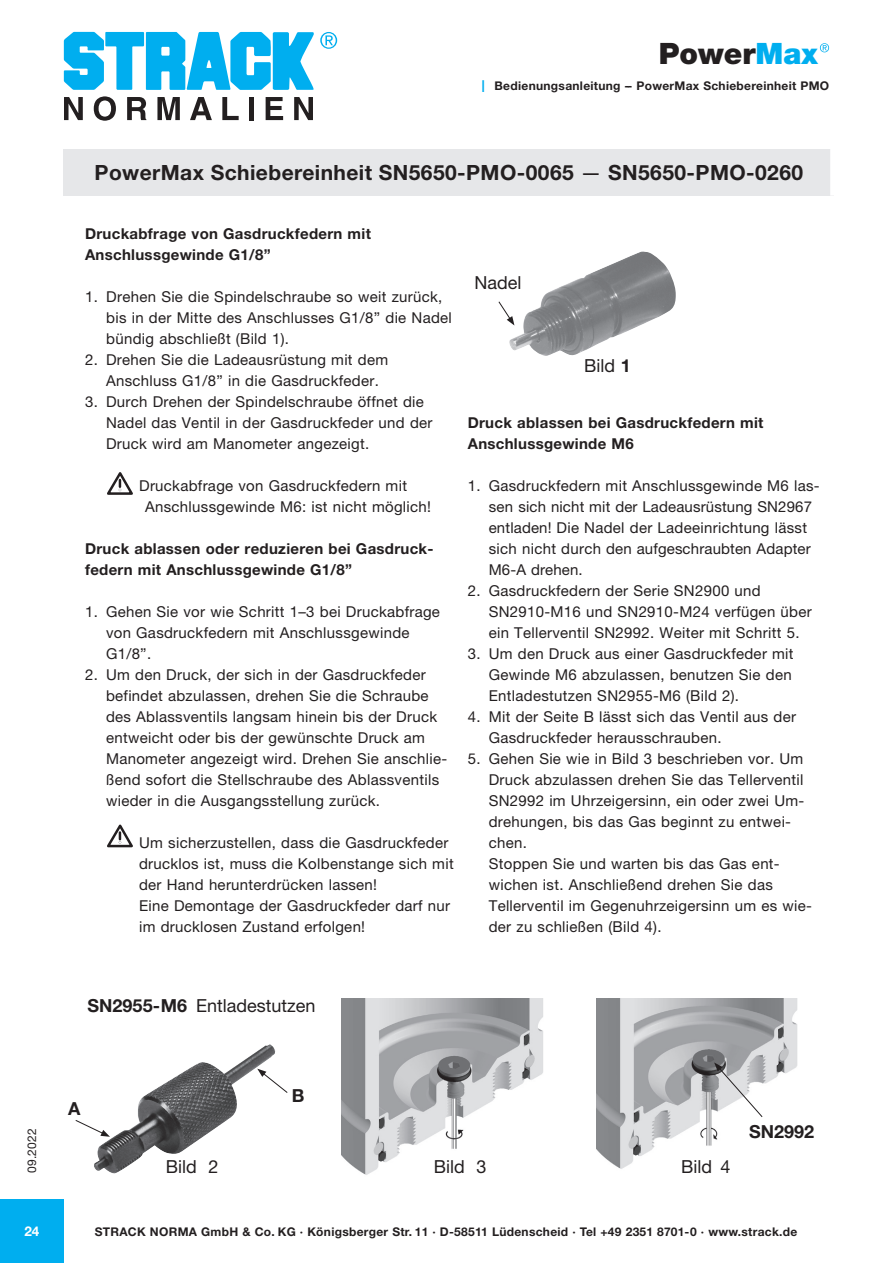
<style>
.page{position:relative;width:893px;height:1263px;background:#fff}
.page>*{position:absolute;margin:0;border:0;box-sizing:border-box;transform-origin:0 0}
.t1{font:900 29.55px "Helvetica Neue LT Std";color:#231f20}
.t2{font:700 21px "Helvetica Neue LT Std";letter-spacing:.02em;color:#231f20}
.t3{font:18px "Helvetica Neue LT Std";color:#231f20}
.t4{font:700 18px "Helvetica Neue LT Std";color:#231f20}
.t5{font:15px/21px "Helvetica Neue LT Std";letter-spacing:.02em;color:#231f20}
.t6{font:700 15px/21px "Helvetica Neue LT Std";letter-spacing:.02em;color:#231f20}
.t7{font:700 13.5px "Helvetica Neue LT Std";color:#fff}
.t8{font:700 12px "Helvetica Neue LT Std";letter-spacing:.025em;color:#231f20}
.t9{font:12px "Helvetica Neue LT Std";letter-spacing:.03em;color:#231f20}
.s1{color:#00aeef}
.s2{font-weight:400;font-size:16.5px;color:#00aeef}
.s3{font-weight:400}
.s4{font-weight:700}
</style>
<div class="page">
<div style="left:0;top:1199px;width:64px;height:64px;background:#00aeef"></div>
<svg style="left:64px;top:97px;width:19px;height:23px"></svg>
<svg style="left:94px;top:96px;width:22px;height:25px"></svg>
<svg style="left:127px;top:97px;width:19px;height:23px"></svg>
<svg style="left:157px;top:97px;width:23px;height:23px"></svg>
<svg style="left:190px;top:97px;width:22px;height:23px"></svg>
<svg style="left:222px;top:97px;width:17px;height:23px"></svg>
<div style="left:249px;top:97px;width:5px;height:23px;background:#231f20"></div>
<svg style="left:266px;top:97px;width:17px;height:23px"></svg>
<svg style="left:294px;top:97px;width:19px;height:23px"></svg>
<svg style="left:64px;top:32px;width:273px;height:58px"></svg>
<svg style="left:820px;top:43px;width:9px;height:9px"></svg>
<img style="left:342px;top:998px;width:201px;height:177px">
<img style="left:596px;top:998px;width:202px;height:171px">
<img style="left:231px;top:1045px;width:37px;height:24px">
<img style="left:509px;top:251px;width:167px;height:105px">
<svg style="left:498px;top:301px;width:16px;height:24px"></svg>
<svg style="left:714px;top:1062px;width:49px;height:55px"></svg>
<svg style="left:107px;top:472px;width:26px;height:23px"></svg>
<svg style="left:107px;top:824px;width:26px;height:24px"></svg>
<svg style="left:257px;top:1069px;width:31px;height:24px"></svg>
<svg style="left:75px;top:1120px;width:35px;height:17px"></svg>
<div style="left:64px;top:149px;width:770px;height:47px;background:#e6e7e9"></div>
<div style="left:830px;top:149px;width:8px;height:47px;background:#fff"></div>
<h1 class="t1" style="left:659px;top:36px;width:161px">Power<span class="s1">Max</span></h1>
<p class="t8" style="left:481px;top:78px;width:349px"><span class="s2">I</span> Bedienungsanleitung -- PowerMax Schiebereinheit PMO</p>
<p class="t2" style="left:95px;top:159px;width:710px">PowerMax Schiebereinheit SN5650-PMO-0065 <span class="s3">—</span> SN5650-PMO-0260</p>
<p class="t9" style="left:25px;top:1173px;width:47px;rotate:-90deg">09.2022</p>
<p class="t6" style="left:85px;top:223px;width:287px">Druckabfrage von Gasdruckfedern mit<br>Anschlussgewinde G1/8”</p>
<p class="t5" style="left:106px;top:286px;width:347px;text-indent:-21px">1. Drehen Sie die Spindelschraube so weit zurück, bis in der Mitte des Anschlusses G1/8” die Nadel bündig abschließt (Bild 1).</p>
<p class="t5" style="left:106px;top:349px;width:284px;text-indent:-21px">2. Drehen Sie die Ladeausrüstung mit dem<br>Anschluss G1/8” in die Gasdruckfeder.</p>
<p class="t5" style="left:106px;top:391px;width:328px;text-indent:-21px">3. Durch Drehen der Spindelschraube öffnet die<br>Nadel das Ventil in der Gasdruckfeder und der<br>Druck wird am Manometer angezeigt.</p>
<p class="t5" style="left:145px;top:475px;width:287px;text-indent:-6px">Druckabfrage von Gasdruckfedern mit<br>Anschlussgewinde M6: ist nicht möglich!</p>
<p class="t6" style="left:85px;top:538px;width:350px">Druck ablassen oder reduzieren bei Gasdruck&shy;federn mit Anschlussgewinde G1/8”</p>
<p class="t5" style="left:106px;top:601px;width:335px;text-indent:-21px">1. Gehen Sie vor wie Schritt 1–3 bei Druckabfrage von Gasdruckfedern mit Anschlussgewinde<br>G1/8”.</p>
<p class="t5" style="left:106px;top:664px;width:343px;text-indent:-21px">2. Um den Druck, der sich in der Gasdruckfeder befindet abzulassen, drehen Sie die Schraube des Ablassventils langsam hinein bis der Druck entweicht oder bis der gewünschte Druck am Manometer angezeigt wird. Drehen Sie anschlie&shy;ßend sofort die Stellschraube des Ablassventils wieder in die Ausgangsstellung zurück.</p>
<p class="t5" style="left:139px;top:832px;width:316px">Um sicherzustellen, dass die Gasdruckfeder drucklos ist, muss die Kolbenstange sich mit</p>
<p class="t5" style="left:139px;top:874px;width:240px">der Hand herunterdrücken lassen!</p>
<p class="t5" style="left:139px;top:895px;width:313px">Eine Demontage der Gasdruckfeder darf nur</p>
<p class="t5" style="left:139px;top:916px;width:228px">im drucklosen Zustand erfolgen!</p>
<p class="t3" style="left:475px;top:272px;width:48px">Nadel</p>
<p class="t3" style="left:584px;top:354px;width:48px">Bild <span class="s4">1</span></p>
<p class="t6" style="left:468px;top:412px;width:297px">Druck ablassen bei Gasdruckfedern mit<br>Anschlussgewinde M6</p>
<p class="t5" style="left:489px;top:475px;width:332px;text-indent:-21px">1. Gasdruckfedern mit Anschlussgewinde M6 las&shy;sen sich nicht mit der Ladeausrüstung SN2967 entladen! Die Nadel der Ladeeinrichtung lässt sich nicht durch den aufgeschraubten Adapter M6-A drehen.</p>
<p class="t5" style="left:489px;top:580px;width:324px;text-indent:-21px">2. Gasdruckfedern der Serie SN2900 und<br>SN2910-M16 und SN2910-M24 verfügen über ein Tellerventil SN2992. Weiter mit Schritt 5.</p>
<p class="t5" style="left:489px;top:643px;width:306px;text-indent:-21px">3. Um den Druck aus einer Gasdruckfeder mit<br>Gewinde M6 abzulassen, benutzen Sie den<br>Entladestutzen SN2955-M6 (Bild 2).</p>
<p class="t5" style="left:489px;top:706px;width:309px;text-indent:-21px">4. Mit der Seite B lässt sich das Ventil aus der<br>Gasdruckfeder herausschrauben.</p>
<p class="t5" style="left:489px;top:748px;width:325px;text-indent:-21px">5. Gehen Sie wie in Bild 3 beschrieben vor. Um Druck abzulassen drehen Sie das Tellerventil SN2992 im Uhrzeigersinn, ein oder zwei Um&shy;drehungen, bis das Gas beginnt zu entwei&shy;chen.<br>Stoppen Sie und warten bis das Gas ent&shy;wichen ist. Anschließend drehen Sie das Tellerventil im Gegenuhrzeigersinn um es wie&shy;der zu schließen (Bild 4).</p>
<p class="t3" style="left:88px;top:995px;width:229px"><span class="s4">SN2955-M6</span> Entladestutzen</p>
<p class="t4" style="left:68px;top:1098px;width:14px">A</p>
<p class="t4" style="left:292px;top:1084px;width:14px">B</p>
<p class="t4" style="left:749px;top:1120px;width:67px">SN2992</p>
<p class="t3" style="left:166px;top:1156px;width:54px">Bild 2</p>
<p class="t3" style="left:434px;top:1156px;width:54px">Bild 3</p>
<p class="t3" style="left:681px;top:1156px;width:51px">Bild 4</p>
<p class="t7" style="left:24px;top:1222px;width:17px">24</p>
<p class="t8" style="left:95px;top:1224px;width:704px">STRACK NORMA GmbH &amp; Co. KG · Königsberger Str. 11 · D-58511 Lüdenscheid · Tel +49 2351 8701-0 · www.strack.de</p>
</div>
